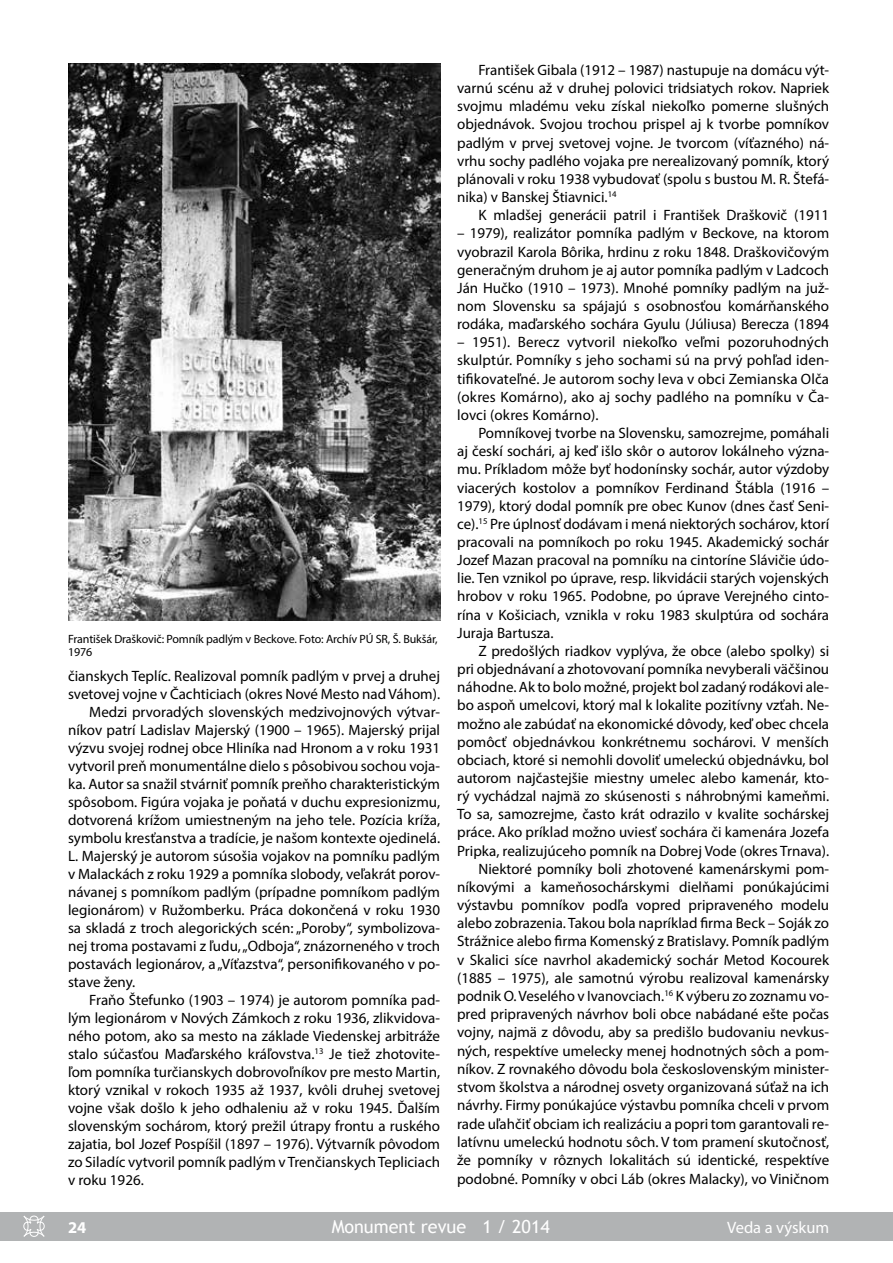
<style>
.page{position:relative;width:893px;height:1263px;background:#fff}
.page>*{position:absolute;margin:0;border:0;box-sizing:border-box;transform-origin:0 0}
.t1{font:18px "Trebuchet MS";color:#fff}
.t2{font:16.5px "Myriad Pro";color:#fff}
.t3{font:700 16.5px "Myriad Pro";color:#fff}
.t4{font:15px/18.1px "Myriad Pro";color:#000;text-align:justify}
.t5{font:12px/13.5px "Myriad Pro";letter-spacing:-.01em;color:#000}
</style>
<div class="page">
<div style="left:0;top:1212px;width:893px;height:28px;background:#b1b3b4"></div>
<svg style="left:23px;top:1215px;width:22px;height:22px"></svg>
<img style="left:68px;top:64px;width:372px;height:557px">
<p class="t5" style="left:68px;top:632px;width:371px">František Draškovič: Pomník padlým v Beckove. Foto: Archív PÚ SR, Š. Bukšár,<br>1976</p>
<p class="t4" style="left:68px;top:667px;width:374px">čianskych Teplíc. Realizoval pomník padlým v prvej a druhej</p>
<p class="t4" style="left:68px;top:685px;width:374px">svetovej vojne v Čachticiach (okres Nové Mesto nad Váhom).</p>
<p class="t4" style="left:89px;top:703px;width:352px">Medzi prvoradých slovenských medzivojnových výtvar-</p>
<p class="t4" style="left:68px;top:721px;width:374px">níkov patrí Ladislav Majerský (1900 – 1965). Majerský prijal</p>
<p class="t4" style="left:68px;top:739px;width:374px">výzvu svojej rodnej obce Hliníka nad Hronom a v roku 1931</p>
<p class="t4" style="left:68px;top:757px;width:374px">vytvoril preň monumentálne dielo s pôsobivou sochou voja-</p>
<p class="t4" style="left:68px;top:775px;width:374px">ka. Autor sa snažil stvárniť pomník preňho charakteristickým</p>
<p class="t4" style="left:68px;top:793px;width:374px">spôsobom. Figúra vojaka je poňatá v duchu expresionizmu,</p>
<p class="t4" style="left:68px;top:811px;width:374px">dotvorená krížom umiestneným na jeho tele. Pozícia kríža,</p>
<p class="t4" style="left:68px;top:829px;width:374px">symbolu kresťanstva a tradície, je našom kontexte ojedinelá.</p>
<p class="t4" style="left:68px;top:847px;width:374px">L. Majerský je autorom súsošia vojakov na pomníku padlým</p>
<p class="t4" style="left:68px;top:865px;width:374px">v Malackách z roku 1929 a pomníka slobody, veľakrát porov-</p>
<p class="t4" style="left:68px;top:883px;width:374px">návanej s pomníkom padlým (prípadne pomníkom padlým</p>
<p class="t4" style="left:68px;top:901px;width:374px">legionárom) v Ružomberku. Práca dokončená v roku 1930</p>
<p class="t4" style="left:68px;top:919px;width:374px">sa skladá z troch alegorických scén: „Poroby“, symbolizova-</p>
<p class="t4" style="left:68px;top:937px;width:374px">nej troma postavami z ľudu, „Odboja“, znázorneného v troch</p>
<p class="t4" style="left:68px;top:955px;width:374px">postavách legionárov, a „Víťazstva“, personifikovaného v po-</p>
<p class="t4" style="left:68px;top:973px;width:69px">stave ženy.</p>
<p class="t4" style="left:89px;top:991px;width:352px">Fraňo Štefunko (1903 – 1974) je autorom pomníka pad-</p>
<p class="t4" style="left:68px;top:1009px;width:374px">lým legionárom v Nových Zámkoch z roku 1936, zlikvidova-</p>
<p class="t4" style="left:68px;top:1027px;width:374px">ného potom, ako sa mesto na základe Viedenskej arbitráže</p>
<p class="t4" style="left:68px;top:1045px;width:374px">stalo súčasťou Maďarského kráľovstva.<sup>13</sup> Je tiež zhotovite-</p>
<p class="t4" style="left:68px;top:1063px;width:374px">ľom pomníka turčianskych dobrovoľníkov pre mesto Martin,</p>
<p class="t4" style="left:68px;top:1081px;width:374px">ktorý vznikal v rokoch 1935 až 1937, kvôli druhej svetovej</p>
<p class="t4" style="left:68px;top:1099px;width:374px">vojne však došlo k jeho odhaleniu až v roku 1945. Ďalším</p>
<p class="t4" style="left:68px;top:1117px;width:374px">slovenským sochárom, ktorý prežil útrapy frontu a ruského</p>
<p class="t4" style="left:68px;top:1135px;width:374px">zajatia, bol Jozef Pospíšil (1897 – 1976). Výtvarník pôvodom</p>
<p class="t4" style="left:68px;top:1153px;width:374px">zo Siladíc vytvoril pomník padlým v Trenčianskych Tepliciach</p>
<p class="t4" style="left:68px;top:1171px;width:77px">v roku 1926.</p>
<p class="t4" style="left:457px;top:61px;width:374px;text-indent:21px">František Gibala (1912 – 1987) nastupuje na domácu výt&shy;varnú scénu až v druhej polovici tridsiatych rokov. Napriek svojmu mladému veku získal niekoľko pomerne slušných objednávok. Svojou trochou prispel aj k tvorbe pomníkov padlým v prvej svetovej vojne. Je tvorcom (víťazného) ná&shy;vrhu sochy padlého vojaka pre nerealizovaný pomník, ktorý plánovali v roku 1938 vybudovať (spolu s bustou M. R. Štefá&shy;nika) v Banskej Štiavnici.<sup>14</sup></p>
<p class="t4" style="left:478px;top:206px;width:352px">K mladšej generácii patril i František Draškovič (1911</p>
<p class="t4" style="left:457px;top:224px;width:374px">– 1979), realizátor pomníka padlým v Beckove, na ktorom vyobrazil Karola Bôrika, hrdinu z roku 1848. Draškovičovým generačným druhom je aj autor pomníka padlým v Ladcoch Ján Hučko (1910 – 1973). Mnohé pomníky padlým na juž&shy;nom Slovensku sa spájajú s osobnosťou komárňanského rodáka, maďarského sochára Gyulu (Júliusa) Berecza (1894</p>
<p class="t4" style="left:457px;top:333px;width:374px">– 1951). Berecz vytvoril niekoľko veľmi pozoruhodných skulptúr. Pomníky s jeho sochami sú na prvý pohľad iden&shy;tifikovateľné. Je autorom sochy leva v obci Zemianska Olča (okres Komárno), ako aj sochy padlého na pomníku v Ča&shy;lovci (okres Komárno).</p>
<p class="t4" style="left:457px;top:424px;width:374px;text-indent:21px">Pomníkovej tvorbe na Slovensku, samozrejme, pomáhali aj českí sochári, aj keď išlo skôr o autorov lokálneho význa&shy;mu. Príkladom môže byť hodonínsky sochár, autor výzdoby viacerých kostolov a pomníkov Ferdinand Štábla (1916 – 1979), ktorý dodal pomník pre obec Kunov (dnes časť Seni&shy;ce).<sup>15</sup> Pre úplnosť dodávam i mená niektorých sochárov, ktorí pracovali na pomníkoch po roku 1945. Akademický sochár Jozef Mazan pracoval na pomníku na cintoríne Slávičie údo&shy;lie. Ten vznikol po úprave, resp. likvidácii starých vojenských hrobov v roku 1965. Podobne, po úprave Verejného cinto&shy;rína v Košiciach, vznikla v roku 1983 skulptúra od sochára Juraja Bartusza.</p>
<p class="t4" style="left:457px;top:641px;width:374px;text-align:right">Z predošlých riadkov vyplýva, že obce (alebo spolky) si<br>pri objednávaní a zhotovovaní pomníka nevyberali väčšinou náhodne. Ak to bolo možné, projekt bol zadaný rodákovi ale&shy;bo aspoň umelcovi, ktorý mal k lokalite pozitívny vzťah. Ne&shy;možno ale zabúdať na ekonomické dôvody, keď obec chcela pomôcť objednávkou konkrétnemu sochárovi. V menších obciach, ktoré si nemohli dovoliť umeleckú objednávku, bol autorom najčastejšie miestny umelec alebo kamenár, kto&shy;rý vychádzal najmä zo skúsenosti s náhrobnými kameňmi.<br>To sa, samozrejme, často krát odrazilo v kvalite sochárskej práce. Ako príklad možno uviesť sochára či kamenára Jozefa Pripka, realizujúceho pomník na Dobrej Vode (okres Trnava).<br>Niektoré pomníky boli zhotovené kamenárskymi pom&shy;níkovými a kameňosochárskymi dielňami ponúkajúcimi výstavbu pomníkov podľa vopred pripraveného modelu alebo zobrazenia. Takou bola napríklad firma Beck – Soják zo Strážnice alebo firma Komenský z Bratislavy. Pomník padlým v Skalici síce navrhol akademický sochár Metod Kocourek (1885 – 1975), ale samotnú výrobu realizoval kamenársky podnik O. Veselého v Ivanovciach.<sup>16</sup> K výberu zo zoznamu vo&shy;pred pripravených návrhov boli obce nabádané ešte počas vojny, najmä z dôvodu, aby sa predišlo budovaniu nevkus&shy;ných, respektíve umelecky menej hodnotných sôch a pom&shy;níkov. Z rovnakého dôvodu bola československým minister&shy;stvom školstva a národnej osvety organizovaná súťaž na ich návrhy. Firmy ponúkajúce výstavbu pomníka chceli v prvom rade uľahčiť obciam ich realizáciu a popri tom garantovali re&shy;latívnu umeleckú hodnotu sôch. V tom pramení skutočnosť, že pomníky v rôznych lokalitách sú identické, respektíve podobné. Pomníky v obci Láb (okres Malacky), vo Viničnom</p>
<p class="t3" style="left:68px;top:1216px;width:20px">24</p>
<p class="t1" style="left:332px;top:1216px;width:220px">Monument revue 1 / 2014</p>
<p class="t2" style="left:727px;top:1217px;width:104px">Veda a výskum</p>
</div>
